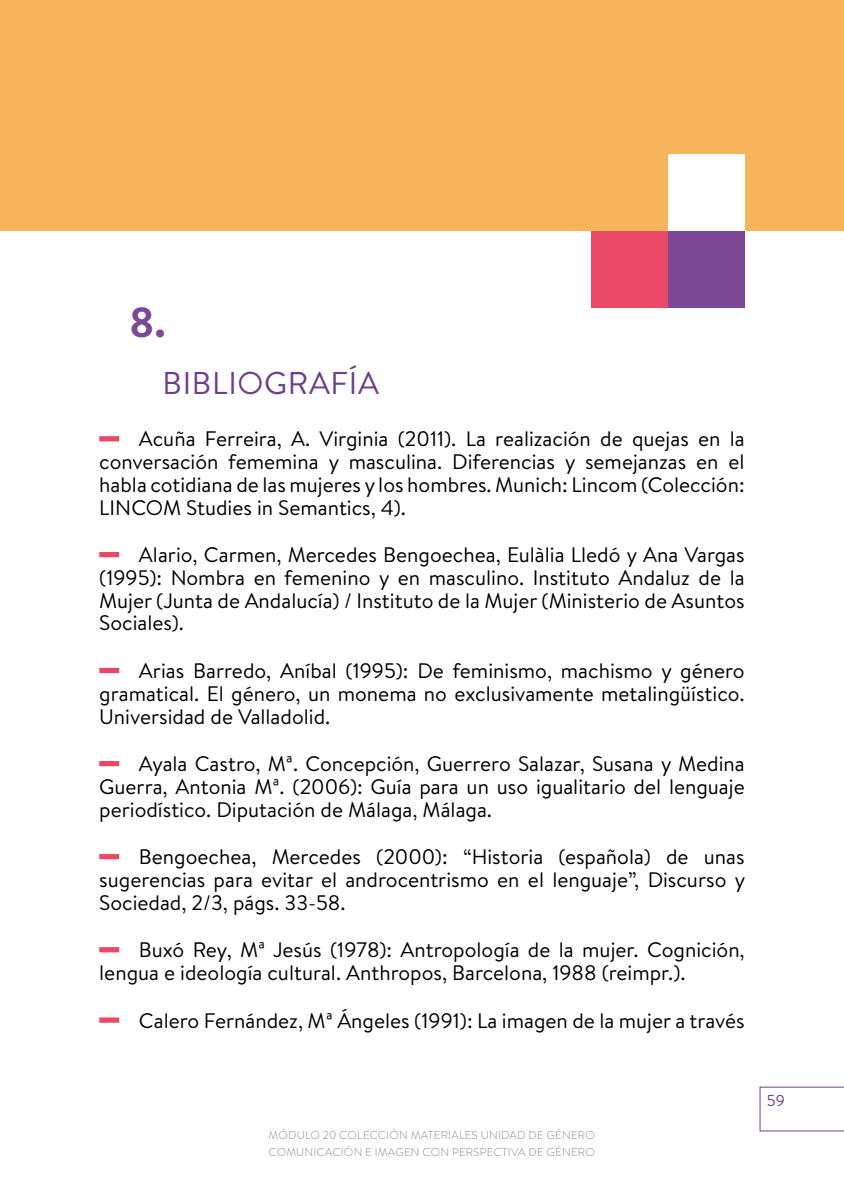
<style>
.page{position:relative;width:844px;height:1191px;background:#fff}
.page>*{position:absolute;margin:0;border:0;box-sizing:border-box;transform-origin:0 0}
.t1{font:700 42px "Brandon Text";color:#7d4997}
.t2{font:31.5px "Brandon Text";letter-spacing:.02em;color:#6e408a}
.t3{font:21px/22.8px "Brandon Text";color:#000;text-align:justify}
.t4{font:15.75px "Brandon Text";color:#6e408a}
.t5{font:300 11.38px/16.6px "Brandon Text";letter-spacing:.02em;color:#878787}
</style>
<div class="page">
<div style="left:0;top:0;width:843px;height:231px;background:#f6b55a"></div>
<div style="left:667px;top:231px;width:77px;height:76px;background:#7d4997"></div>
<div style="left:667px;top:155px;width:77px;height:76px;background:#fff"></div>
<div style="left:590px;top:231px;width:77px;height:76px;background:#e94866"></div>
<svg style="left:759px;top:1086px;width:84px;height:45px"></svg>
<div style="left:99px;top:436px;width:20px;height:5px;background:#e94866"></div>
<div style="left:99px;top:552px;width:20px;height:5px;background:#e94866"></div>
<div style="left:99px;top:668px;width:20px;height:5px;background:#e94866"></div>
<div style="left:99px;top:761px;width:20px;height:5px;background:#e94866"></div>
<div style="left:99px;top:854px;width:20px;height:5px;background:#e94866"></div>
<div style="left:99px;top:947px;width:20px;height:5px;background:#e94866"></div>
<div style="left:99px;top:1017px;width:20px;height:5px;background:#e94866"></div>
<h1 class="t1" style="left:129px;top:293px;width:38px">8.</h1>
<h2 class="t2" style="left:162px;top:361px;width:218px">BIBLIOGRAFÍA</h2>
<p class="t3" style="left:99px;top:427px;width:646px;text-indent:40px">Acuña Ferreira, A. Virginia (2011). La realización de quejas en la conversación fememina y masculina. Diferencias y semejanzas en el habla cotidiana de las mujeres y los hombres. Munich: Lincom (Colección:<br>LINCOM Studies in Semantics, 4).</p>
<p class="t3" style="left:99px;top:543px;width:646px;text-indent:40px">Alario, Carmen, Mercedes Bengoechea, Eulàlia Lledó y Ana Vargas (1995): Nombra en femenino y en masculino. Instituto Andaluz de la Mujer (Junta de Andalucía) / Instituto de la Mujer (Ministerio de Asuntos Sociales).</p>
<p class="t3" style="left:99px;top:658px;width:646px;text-indent:40px">Arias Barredo, Aníbal (1995): De feminismo, machismo y género gramatical. El género, un monema no exclusivamente metalingüístico.<br>Universidad de Valladolid.</p>
<p class="t3" style="left:99px;top:751px;width:646px;text-indent:40px">Ayala Castro, Mª. Concepción, Guerrero Salazar, Susana y Medina Guerra, Antonia Mª. (2006): Guía para un uso igualitario del lenguaje periodístico. Diputación de Málaga, Málaga.</p>
<p class="t3" style="left:99px;top:844px;width:647px;text-indent:40px">Bengoechea, Mercedes (2000): “Historia (española) de unas sugerencias para evitar el androcentrismo en el lenguaje”, Discurso y Sociedad, 2/3, págs. 33-58.</p>
<p class="t3" style="left:99px;top:938px;width:646px;text-indent:40px">Buxó Rey, Mª Jesús (1978): Antropología de la mujer. Cognición, lengua e ideología cultural. Anthropos, Barcelona, 1988 (reimpr.).</p>
<p class="t3" style="left:139px;top:1008px;width:607px">Calero Fernández, Mª Ángeles (1991): La imagen de la mujer a través</p>
<p class="t5" style="left:268px;top:1126px;width:328px">MÓDULO 20 COLECCIÓN MATERIALES UNIDAD DE GÉNERO<br>COMUNICACIÓN E IMAGEN CON PERSPECTIVA DE GÉNERO</p>
<p class="t4" style="left:766px;top:1089px;width:20px">59</p>
</div>
